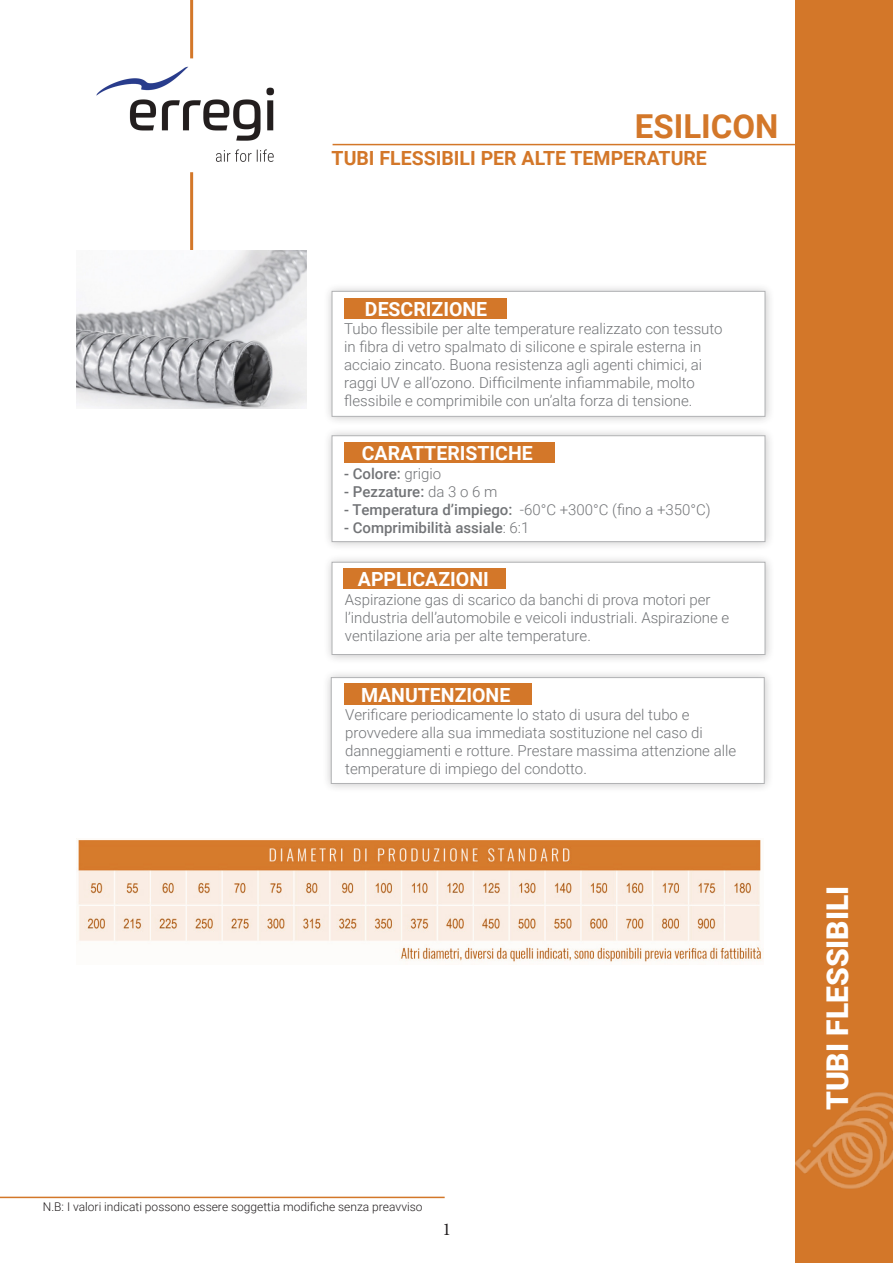
<style>
.page{position:relative;width:893px;height:1263px;background:#fff}
.page>*{position:absolute;margin:0;border:0;box-sizing:border-box;transform-origin:0 0}
.t1{font:700 33px "Roboto";color:#d37729}
.t2{font:900 30px "Roboto";color:#fff}
.t3{font:700 19.5px "Roboto";color:#fff}
.t4{font:700 19.5px "Roboto";color:#d37729}
.t5{font:18px "Minion Pro";color:#231f20}
.t6{font:300 15px/18px "Roboto";color:#727477}
.t7{font:500 15px "Roboto";color:#727477}
.t8{font:300 12px "Roboto";color:#231f20}
.s1{font-weight:300}
.s2{font-weight:500}
</style>
<div class="page">
<div style="left:323px;top:427px;width:452px;height:125px;background:#231f20;opacity:.46"></div>
<div style="left:332px;top:435px;width:433px;height:107px;background:#fff"></div>
<div style="left:323px;top:282px;width:452px;height:145px;background:#231f20;opacity:.46"></div>
<div style="left:332px;top:291px;width:433px;height:126px;background:#fff"></div>
<div style="left:795px;top:0;width:98px;height:1263px;background:#d37729"></div>
<hr style="left:333px;top:144px;width:506px;height:1px;background:#d37729">
<hr style="left:190px;top:0;width:3px;height:58px;background:#d37729">
<hr style="left:190px;top:172px;width:3px;height:78px;background:#d37729">
<div style="left:344px;top:298px;width:162px;height:20px;background:#d37729"></div>
<div style="left:344px;top:442px;width:211px;height:21px;background:#d37729"></div>
<div style="left:322px;top:669px;width:452px;height:124px;background:#231f20;opacity:.46"></div>
<div style="left:331px;top:677px;width:434px;height:107px;background:#fff"></div>
<div style="left:344px;top:683px;width:187px;height:21px;background:#d37729"></div>
<div style="left:323px;top:553px;width:452px;height:112px;background:#231f20;opacity:.46"></div>
<div style="left:332px;top:562px;width:433px;height:93px;background:#fff"></div>
<div style="left:343px;top:569px;width:163px;height:20px;background:#d37729"></div>
<img style="left:77px;top:839px;width:687px;height:123px">
<img style="left:96px;top:66px;width:179px;height:96px">
<img style="left:76px;top:250px;width:230px;height:159px">
<img style="left:795px;top:1092px;width:98px;height:97px">
<hr style="left:0;top:1197px;width:445px;height:1px;background:#d37729">
<p class="t1" style="left:635px;top:103px;width:145px">ESILICON</p>
<p class="t4" style="left:332px;top:144px;width:377px">TUBI FLESSIBILI PER ALTE TEMPERATURE</p>
<p class="t3" style="left:365px;top:295px;width:124px">DESCRIZIONE</p>
<p class="t6" style="left:344px;top:319px;width:380px">Tubo flessibile per alte temperature realizzato con tessuto</p>
<p class="t6" style="left:344px;top:337px;width:358px">in fibra di vetro spalmato di silicone e spirale esterna in</p>
<p class="t6" style="left:344px;top:355px;width:359px">acciaio zincato. Buona resistenza agli agenti chimici, ai</p>
<p class="t6" style="left:344px;top:373px;width:352px">raggi UV e all’ozono. Difficilmente infiammabile, molto</p>
<p class="t6" style="left:344px;top:391px;width:350px">flessibile e comprimibile con un’alta forza di tensione.</p>
<p class="t3" style="left:362px;top:439px;width:172px">CARATTERISTICHE</p>
<p class="t7" style="left:344px;top:463px;width:99px">- Colore: <span class="s1">grigio</span></p>
<p class="t7" style="left:344px;top:481px;width:155px">- Pezzature: <span class="s1">da 3 o 6 m</span></p>
<p class="t6" style="left:344px;top:500px;width:368px"><span class="s2">- Temperatura d’impiego:</span> -60°C +300°C (fino a +350°C)</p>
<p class="t7" style="left:344px;top:517px;width:187px">- Comprimibilità assiale<span class="s1">: 6:1</span></p>
<p class="t3" style="left:358px;top:566px;width:132px">APPLICAZIONI</p>
<p class="t6" style="left:345px;top:590px;width:367px">Aspirazione gas di scarico da banchi di prova motori per</p>
<p class="t6" style="left:345px;top:608px;width:386px">l’industria dell’automobile e veicoli industriali. Aspirazione e</p>
<p class="t6" style="left:345px;top:626px;width:248px">ventilazione aria per alte temperature.</p>
<p class="t3" style="left:361px;top:681px;width:151px">MANUTENZIONE</p>
<p class="t6" style="left:345px;top:705px;width:346px">Verificare periodicamente lo stato di usura del tubo e</p>
<p class="t6" style="left:345px;top:723px;width:359px">provvedere alla sua immediata sostituzione nel caso di</p>
<p class="t6" style="left:345px;top:741px;width:392px">danneggiamenti e rotture. Prestare massima attenzione alle temperature di impiego del condotto.</p>
<p class="t8" style="left:43px;top:1198px;width:381px">N.B: I valori indicati possono essere soggettia modifiche senza preavviso</p>
<p class="t5" style="left:443px;top:1217px;width:10px">1</p>
<p class="t2" style="left:816px;top:1110px;width:226px;rotate:-90deg">TUBI FLESSIBILI</p>
</div>
